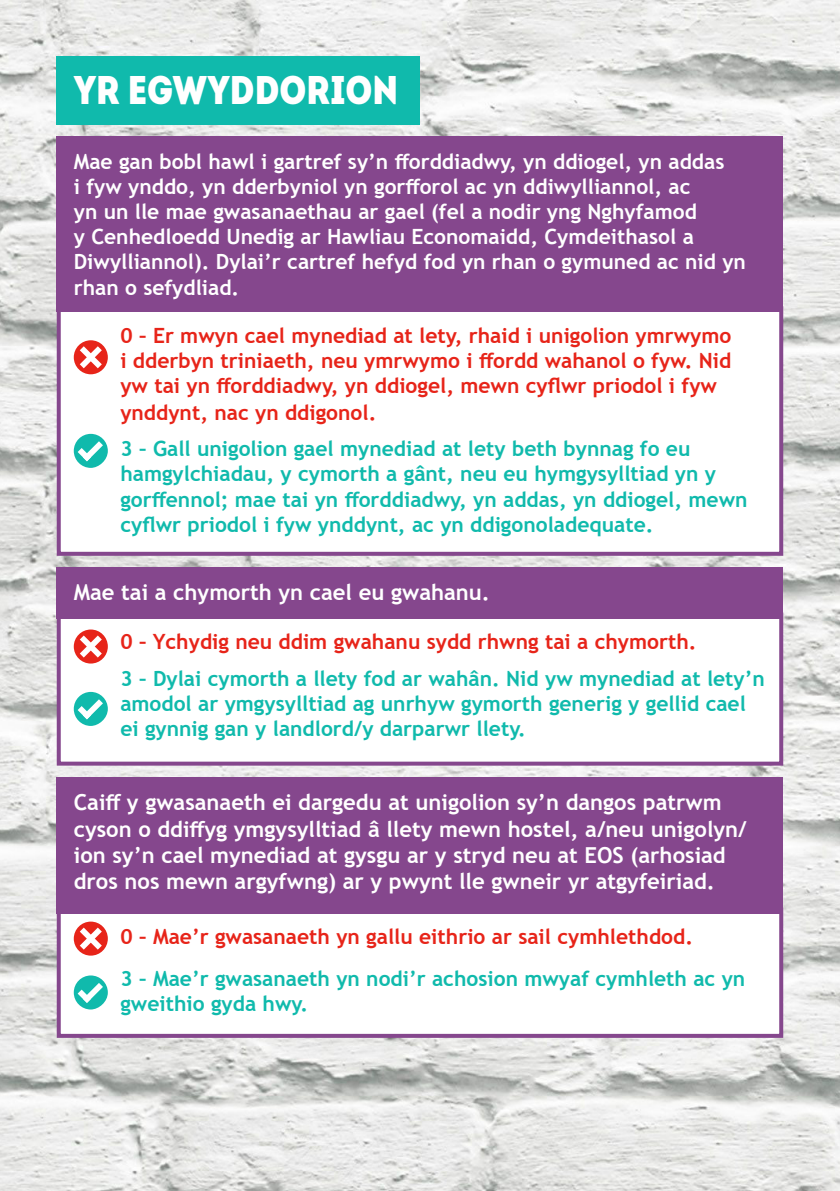
<style>
.page{position:relative;width:840px;height:1191px;background:#fff}
.page>*{position:absolute;margin:0;border:0;box-sizing:border-box;transform-origin:0 0}
.t1{font:40px "Intro Cond Black Free";color:#fff}
.t2{font:700 22px/26.4px "Trebuchet MS";color:#fff}
.t3{font:700 21px/25.2px "Trebuchet MS";color:#10baac}
.t4{font:700 21px/25.2px "Trebuchet MS";color:#fff}
.t5{font:700 21px/25.6px "Trebuchet MS";color:#e72419}
</style>
<div class="page">
<img style="left:0;top:0;width:839px;height:1191px">
<div style="left:59px;top:308px;width:721px;height:246px;background:#fff"></div>
<div style="left:57px;top:306px;width:725px;height:250px;border:4px solid #85478d"></div>
<div style="left:59px;top:614px;width:721px;height:149px;background:#fff"></div>
<div style="left:57px;top:612px;width:725px;height:153px;border:4px solid #85478d"></div>
<div style="left:57px;top:57px;width:363px;height:68px;background:#10baac"></div>
<div style="left:74px;top:434px;width:34px;height:34px;background:#10baac;border-radius:50%"></div>
<svg style="left:78px;top:441px;width:25px;height:20px"></svg>
<div style="left:74px;top:340px;width:34px;height:34px;background:#e72419;border-radius:50%"></div>
<svg style="left:80px;top:346px;width:22px;height:22px"></svg>
<div style="left:59px;top:909px;width:721px;height:126px;background:#fff"></div>
<div style="left:57px;top:907px;width:725px;height:130px;border:4px solid #85478d"></div>
<div style="left:57px;top:136px;width:725px;height:176px;background:#85478d"></div>
<div style="left:57px;top:567px;width:725px;height:51px;background:#85478d"></div>
<div style="left:74px;top:692px;width:34px;height:34px;background:#10baac;border-radius:50%"></div>
<svg style="left:78px;top:699px;width:25px;height:20px"></svg>
<div style="left:74px;top:629px;width:34px;height:34px;background:#e72419;border-radius:50%"></div>
<svg style="left:80px;top:635px;width:22px;height:22px"></svg>
<div style="left:57px;top:777px;width:725px;height:136px;background:#85478d"></div>
<div style="left:74px;top:975px;width:34px;height:34px;background:#10baac;border-radius:50%"></div>
<svg style="left:78px;top:983px;width:25px;height:20px"></svg>
<div style="left:74px;top:921px;width:34px;height:34px;background:#e72419;border-radius:50%"></div>
<svg style="left:80px;top:927px;width:22px;height:22px"></svg>
<p class="t1" style="left:74px;top:62px;width:326px">YR EGWYDDORION</p>
<p class="t4" style="left:74px;top:148px;width:673px">Mae gan bobl hawl i gartref sy’n fforddiadwy, yn ddiogel, yn addas<br>i fyw ynddo, yn dderbyniol yn gorfforol ac yn ddiwylliannol, ac<br>yn un lle mae gwasanaethau ar gael (fel a nodir yng Nghyfamod<br>y Cenhedloedd Unedig ar Hawliau Economaidd, Cymdeithasol a Diwylliannol). Dylai’r cartref hefyd fod yn rhan o gymuned ac nid yn rhan o sefydliad.</p>
<p class="t5" style="left:120px;top:322px;width:612px">0 – Er mwyn cael mynediad at lety, rhaid i unigolion ymrwymo i dderbyn triniaeth, neu ymrwymo i ffordd wahanol o fyw. Nid yw tai yn fforddiadwy, yn ddiogel, mewn cyflwr priodol i fyw ynddynt, nac yn ddigonol.</p>
<p class="t3" style="left:120px;top:436px;width:628px">3 – Gall unigolion gael mynediad at lety beth bynnag fo eu hamgylchiadau, y cymorth a gânt, neu eu hymgysylltiad yn y gorffennol; mae tai yn fforddiadwy, yn addas, yn ddiogel, mewn cyflwr priodol i fyw ynddynt, ac yn ddigonoladequate.</p>
<p class="t2" style="left:74px;top:579px;width:417px">Mae tai a chymorth yn cael eu gwahanu.</p>
<p class="t5" style="left:120px;top:629px;width:577px">0 – Ychydig neu ddim gwahanu sydd rhwng tai a chymorth.</p>
<p class="t3" style="left:120px;top:665px;width:645px">3 – Dylai cymorth a llety fod ar wahân. Nid yw mynediad at lety’n amodol ar ymgysylltiad ag unrhyw gymorth generig y gellid cael ei gynnig gan y landlord/y darparwr llety.</p>
<p class="t2" style="left:74px;top:789px;width:674px">Caiff y gwasanaeth ei dargedu at unigolion sy’n dangos patrwm cyson o ddiffyg ymgysylltiad â llety mewn hostel, a/neu unigolyn/ ion sy’n cael mynediad at gysgu ar y stryd neu at EOS (arhosiad dros nos mewn argyfwng) ar y pwynt lle gwneir yr atgyfeiriad.</p>
<p class="t5" style="left:120px;top:923px;width:574px">0 – Mae’r gwasanaeth yn gallu eithrio ar sail cymhlethdod.</p>
<p class="t3" style="left:120px;top:966px;width:626px">3 – Mae’r gwasanaeth yn nodi’r achosion mwyaf cymhleth ac yn gweithio gyda hwy.</p>
</div>
